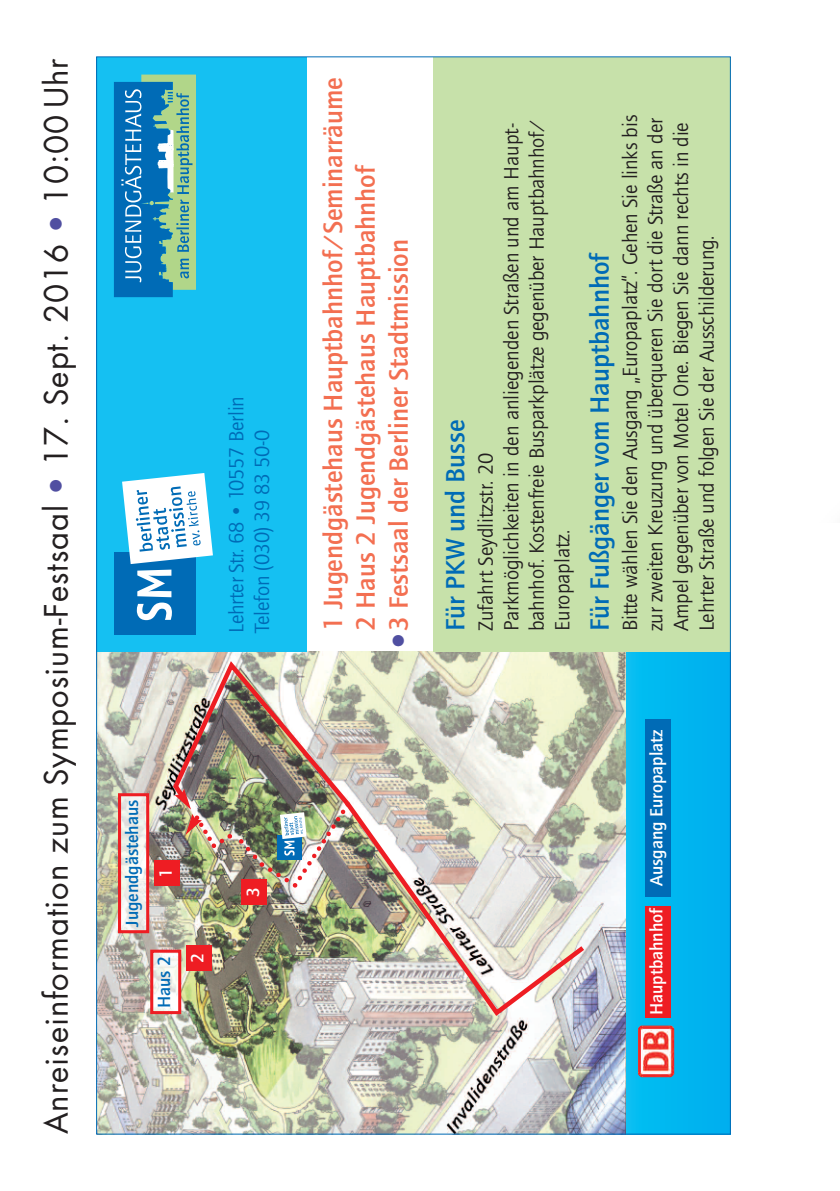
<style>
.page{position:relative;width:840px;height:1191px;background:#fff}
.page>*{position:absolute;margin:0;border:0;box-sizing:border-box;transform-origin:0 0}
.t1{font:31.4px "Futura";letter-spacing:.03em;color:#231f20}
.t2{font:30px "Futura";color:#504fa1}
.t3{font:500 27.4px/32.8px "Quay Sans EF";color:#f36f51}
.t4{font:500 27.4px "Quay Sans EF";color:#006bb6}
.t5{font:21.2px/25.6px "Quay Sans EF";letter-spacing:-.005em;color:#231f20}
.t6{font:21.2px/25.6px "Quay Sans EF";letter-spacing:-.015em;color:#006bb6}
.t7{font:500 18.2px "Quay Sans EF";color:#fff}
.t8{font:500 18.2px "Quay Sans EF";color:#006bb6}
.s1{color:#504fa1}
</style>
<div class="page">
<div style="left:623px;top:646px;width:107px;height:488px;background:linear-gradient(to bottom,#06b7ef,#08b4ed)"></div>
<img style="left:98px;top:651px;width:527px;height:481px">
<div style="left:96px;top:57px;width:211px;height:594px;background:#15c0f2"></div>
<div style="left:432px;top:57px;width:298px;height:594px;background:#c7e1aa"></div>
<div style="left:154px;top:860px;width:26px;height:25px;background:#ee1d23"></div>
<img style="left:340px;top:796px;width:248px;height:223px">
<div style="left:114px;top:552px;width:81px;height:82px;background:#006bb6"></div>
<svg style="left:122px;top:473px;width:91px;height:147px"></svg>
<img style="left:637px;top:1025px;width:36px;height:52px;border-radius:3px">
<div style="left:645px;top:906px;width:25px;height:111px;background:#ee1d23"></div>
<div style="left:645px;top:719px;width:25px;height:177px;background:#006bb6"></div>
<img style="left:122px;top:797px;width:23px;height:132px">
<div style="left:118px;top:793px;width:31px;height:140px;border:3px solid #ee1d23"></div>
<img style="left:154px;top:953px;width:23px;height:57px">
<div style="left:150px;top:949px;width:31px;height:65px;border:3px solid #ee1d23"></div>
<div style="left:241px;top:879px;width:26px;height:26px;background:#ee1d23"></div>
<div style="left:186px;top:945px;width:25px;height:25px;background:#ee1d23"></div>
<img style="left:170px;top:657px;width:184px;height:234px">
<svg style="left:114px;top:74px;width:82px;height:223px;background:#4797af"></svg>
<h1 class="t1" style="left:42px;top:1134px;width:1077px;rotate:-90deg">Anreiseinformation zum Symposium-Festsaal <span class="s1">•</span> 17. Sept. 2016 <span class="s1">•</span> 10:00 Uhr</h1>
<p class="t6" style="left:225px;top:632px;width:238px;rotate:-90deg">Lehrter Str. 68 • 10557 Berlin<br>Telefon (030) 39 83 50-0</p>
<p class="t8" style="left:125px;top:926px;width:128px;rotate:-90deg">Jugendgästehaus</p>
<p class="t7" style="left:159px;top:877px;width:11px;rotate:-90deg">1</p>
<p class="t8" style="left:157px;top:1007px;width:53px;rotate:-90deg">Haus 2</p>
<p class="t7" style="left:190px;top:962px;width:11px;rotate:-90deg">2</p>
<p class="t7" style="left:246px;top:897px;width:11px;rotate:-90deg">3</p>
<p class="t3" style="left:318px;top:631px;width:555px;rotate:-90deg">1 Jugendgästehaus Hauptbahnhof/Seminarräume<br>2 Haus 2 Jugendgästehaus Hauptbahnhof<br>3 Festsaal der Berliner Stadtmission</p>
<h2 class="t2" style="left:389px;top:627px;width:19px">•</h2>
<p class="t4" style="left:444px;top:631px;width:213px;rotate:-90deg">Für PKW und Busse</p>
<p class="t5" style="left:474px;top:631px;width:513px;rotate:-90deg">Zufahrt Seydlitzstr. 20<br>Parkmöglichkeiten in den anliegenden Straßen und am Haupt&shy;bahnhof. Kostenfreie Busparkplätze gegenüber Hauptbahnhof/ Europaplatz.</p>
<p class="t5" style="left:618px;top:631px;width:518px;rotate:-90deg">Bitte wählen Sie den Ausgang „Europaplatz“. Gehen Sie links bis zur zweiten Kreuzung und überqueren Sie dort die Straße an der Ampel gegenüber von Motel One. Biegen Sie dann rechts in die Lehrter Straße und folgen Sie der Ausschilderung.</p>
<p class="t4" style="left:588px;top:631px;width:379px;rotate:-90deg">Für Fußgänger vom Hauptbahnhof</p>
<p class="t7" style="left:649px;top:1015px;width:287px;rotate:-90deg">Hauptbahnhof Ausgang Europaplatz</p>
</div>
